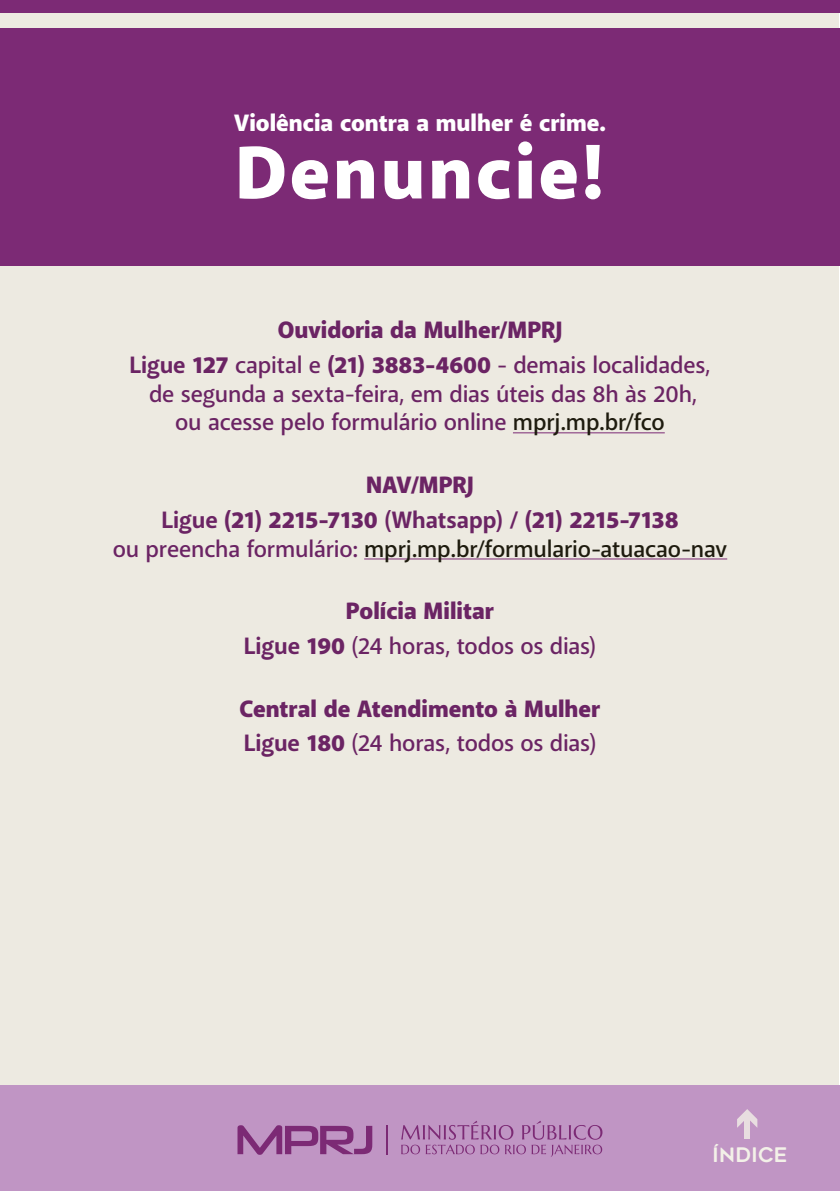
<style>
.page{position:relative;width:840px;height:1191px;background:#fff}
.page>*{position:absolute;margin:0;border:0;box-sizing:border-box;transform-origin:0 0}
.t1{font:900 76px "Akagi Pro";letter-spacing:.04em;color:#fff}
.t2{font:900 24px/34.4px "Akagi Pro";color:#6b2464;text-align:center}
.t3{font:600 24px/28.8px "Akagi Pro";letter-spacing:-.005em;color:#6b2464;text-align:center}
.t4{font:600 24px "Akagi Pro";letter-spacing:-.01em;color:#1e1b0e}
.t5{font:900 24px "Akagi Pro";color:#fff}
.t6{font:20px "Geometos Rounded";letter-spacing:.005em;color:#f3f1e8}
.s1{font-weight:700}
.s2{font-weight:600}
.s3{color:#1e1b0e}
.s4{color:#6b2464}
.s5{font-weight:900}
</style>
<div class="page">
<div style="left:0;top:0;width:838px;height:1191px;background:#edeae1"></div>
<div style="left:0;top:28px;width:839px;height:238px;background:#7c2a75"></div>
<div style="left:0;top:0;width:839px;height:13px;background:#7c2a75"></div>
<div style="left:0;top:1085px;width:839px;height:106px;background:#c095c4"></div>
<svg style="left:237px;top:1125px;width:135px;height:29px"></svg>
<hr style="left:386px;top:1125px;width:1px;height:30px;background:#7c2a75">
<svg style="left:401px;top:1121px;width:201px;height:36px"></svg>
<div style="left:743px;top:1115px;width:6px;height:23px;background:#e8dee0"></div>
<svg style="left:737px;top:1109px;width:20px;height:18px"></svg>
<hr style="left:512px;top:432px;width:152px;height:1px;background:#7c2a75">
<hr style="left:364px;top:558px;width:362px;height:1px;background:#7c2a75">
<p class="t5" style="left:234px;top:108px;width:373px">Violência contra a mulher é crime.</p>
<h1 class="t1" style="left:235px;top:126px;width:370px">Denuncie!</h1>
<p class="t2" style="left:129px;top:314px;width:582px">Ouvidoria da Mulher/MPRJ<br><span class="s1">Ligue</span> 127 <span class="s2">capital e</span> (21) 3883-4600 <span class="s2">- demais localidades,</span></p>
<p class="t3" style="left:149px;top:379px;width:549px">de segunda a sexta-feira, em dias úteis das 8h às 20h, ou acesse pelo formulário online <span class="s3">mprj.mp.br/fco</span></p>
<p class="t2" style="left:161px;top:469px;width:518px">NAV/MPRJ<br><span class="s1">Ligue</span> (21) 2215-7130 <span class="s1">(Whatsapp) /</span> (21) 2215-7138</p>
<p class="t4" style="left:113px;top:534px;width:615px"><span class="s4">ou preencha formulário:</span> mprj.mp.br/formulario-atuacao-nav</p>
<p class="t3" style="left:244px;top:594px;width:354px;line-height:34.4px"><span class="s5">Polícia Militar<br></span><span class="s1">Ligue</span> <span class="s5">190</span> (24 horas, todos os dias)</p>
<p class="t2" style="left:239px;top:692px;width:362px;text-align:left">Central de Atendimento à Mulher<br><span class="s1">Ligue</span> 180 <span class="s2">(24 horas, todos os dias)</span></p>
<p class="t6" style="left:711px;top:1143px;width:77px">ÍNDICE</p>
</div>
